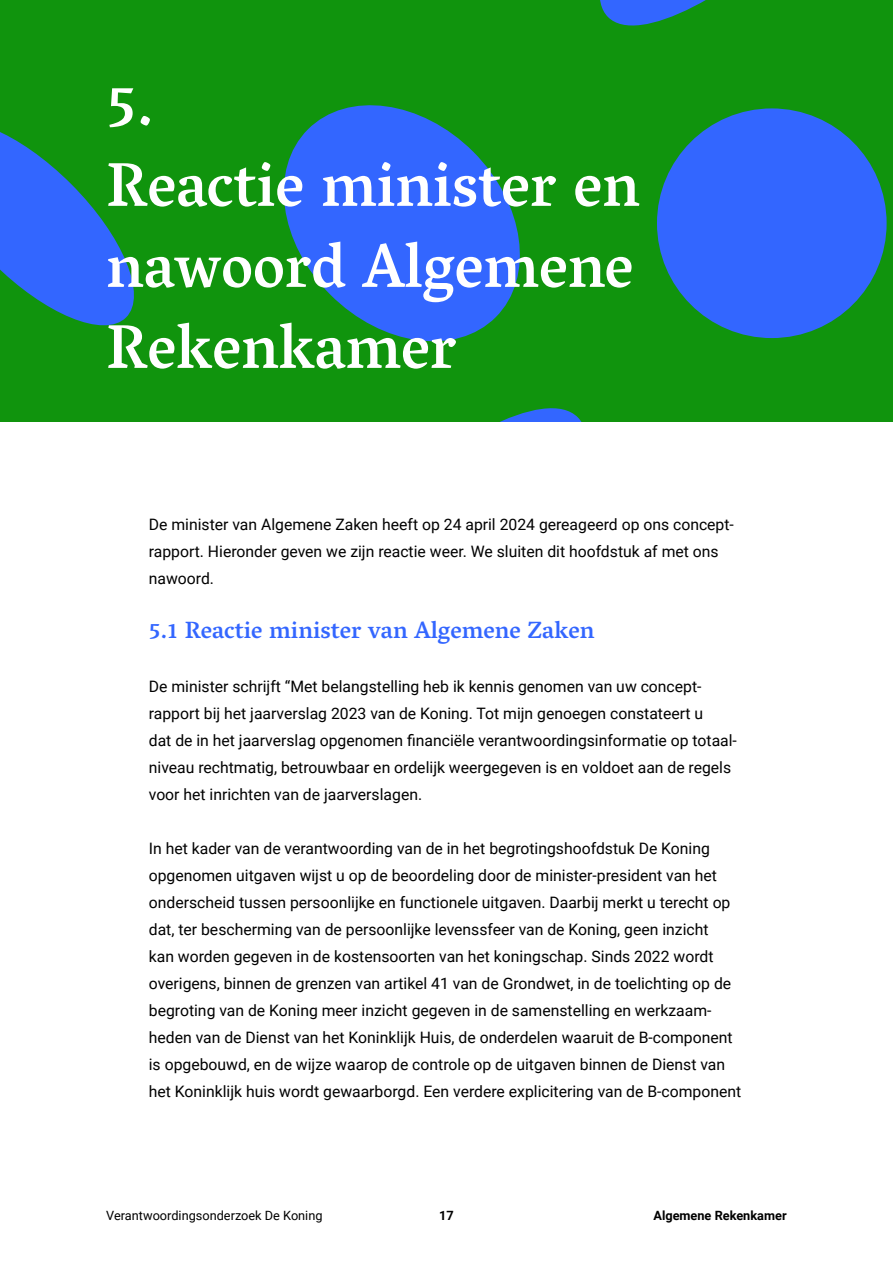
<style>
.page{position:relative;width:893px;height:1263px;background:#fff}
.page>*{position:absolute;margin:0;border:0;box-sizing:border-box;transform-origin:0 0}
._5_Kop_1_-_H2{font:500 63px/81px "Vesper Libre";color:#fff}
._6_Kop_2_-_H3{font:500 24px "Vesper Libre";color:#36f}
._0_Platte_tekst_-_P{font:15.75px/27px "Roboto";color:#000}
.t1{font:12.75px "Roboto";color:#000}
.t2{font:700 12.75px "Roboto";color:#000}
</style>
<div class="page">
<div style="left:0;top:0;width:893px;height:422px;background:#10940d"></div>
<svg style="left:0;top:132px;width:134px;height:194px"></svg>
<div style="left:657px;top:108px;width:230px;height:230px;background:#36f;border-radius:50%"></div>
<svg style="left:283px;top:105px;width:237px;height:237px;fill:#36f"></svg>
<svg style="left:500px;top:408px;width:82px;height:14px"></svg>
<svg style="left:600px;top:0;width:106px;height:26px"></svg>
<h2 class="_5_Kop_1_-_H2" style="left:106px;top:63px;width:535px">5.<br>Reactie minister en nawoord Algemene<br>Rekenkamer</h2>
<p class="_0_Platte_tekst_-_P" style="left:149px;top:510px;width:587px">De minister van Algemene Zaken heeft op 24 april 2024 gereageerd op ons concept&shy;rapport. Hieronder geven we zijn reactie weer. We sluiten dit hoofdstuk af met ons nawoord.</p>
<h3 class="_6_Kop_2_-_H3" style="left:149px;top:615px;width:447px">5.1 Reactie minister van Algemene Zaken</h3>
<p class="_0_Platte_tekst_-_P" style="left:149px;top:672px;width:590px">De minister schrijft “Met belangstelling heb ik kennis genomen van uw concept&shy;rapport bij het jaarverslag 2023 van de Koning. Tot mijn genoegen constateert u<br>dat de in het jaarverslag opgenomen financiële verantwoordingsinformatie op totaal&shy;niveau rechtmatig, betrouwbaar en ordelijk weergegeven is en voldoet aan de regels voor het inrichten van de jaarverslagen.</p>
<p class="_0_Platte_tekst_-_P" style="left:149px;top:834px;width:594px">In het kader van de verantwoording van de in het begrotingshoofdstuk De Koning opgenomen uitgaven wijst u op de beoordeling door de minister-president van het onderscheid tussen persoonlijke en functionele uitgaven. Daarbij merkt u terecht op dat, ter bescherming van de persoonlijke levenssfeer van de Koning, geen inzicht<br>kan worden gegeven in de kostensoorten van het koningschap. Sinds 2022 wordt overigens, binnen de grenzen van artikel 41 van de Grondwet, in de toelichting op de begroting van de Koning meer inzicht gegeven in de samenstelling en werkzaam&shy;heden van de Dienst van het Koninklijk Huis, de onderdelen waaruit de B-component is opgebouwd, en de wijze waarop de controle op de uitgaven binnen de Dienst van het Koninklijk huis wordt gewaarborgd. Een verdere explicitering van de B-component</p>
<p class="t1" style="left:106px;top:1207px;width:218px">Verantwoordingsonderzoek De Koning</p>
<p class="t2" style="left:439px;top:1207px;width:16px">17</p>
<p class="t2" style="left:653px;top:1207px;width:135px">Algemene Rekenkamer</p>
</div>
